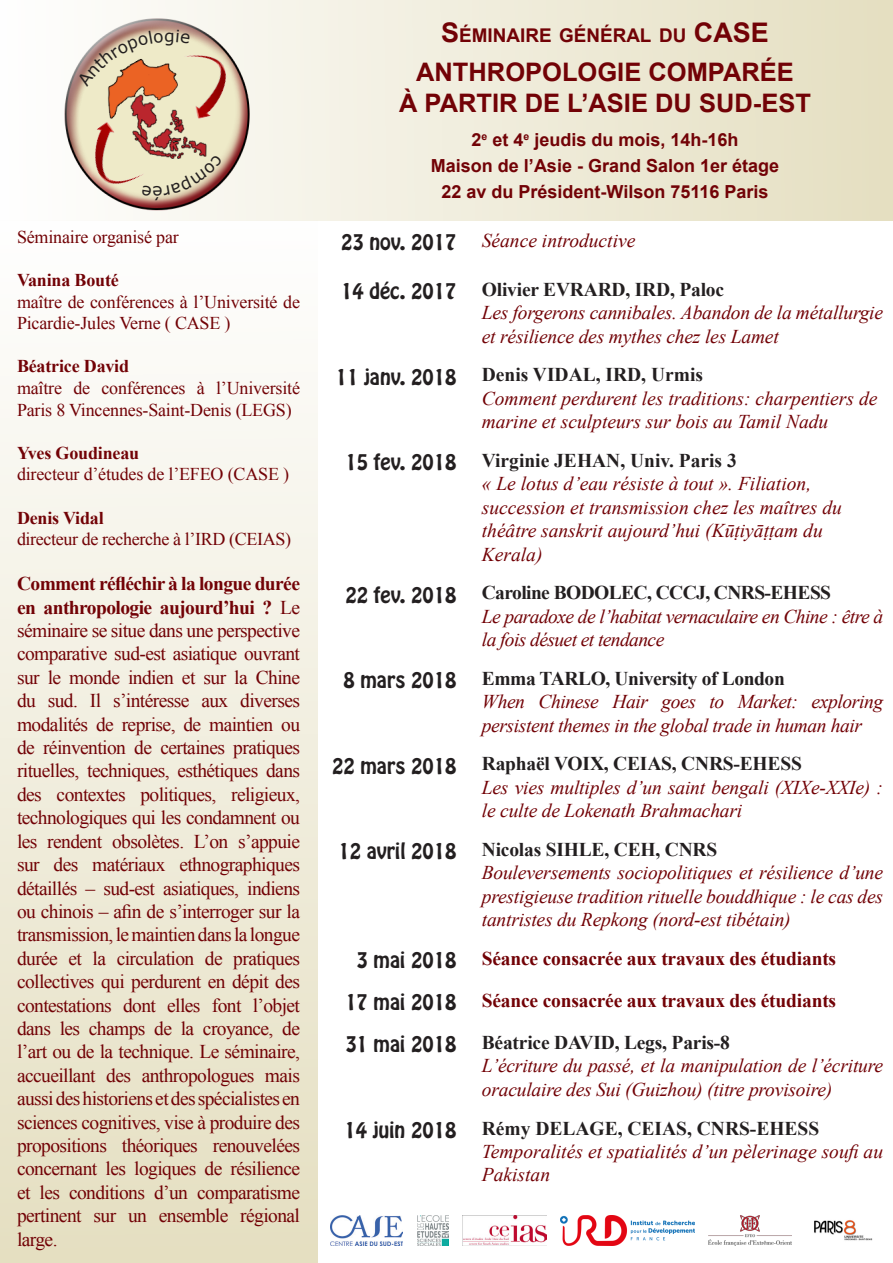
<style>
.page{position:relative;width:893px;height:1263px;background:#fff}
.page>*{position:absolute;margin:0;border:0;box-sizing:border-box;transform-origin:0 0}
.t1{font:700 25.5px/30.6px "Arial";color:#720206;text-align:center}
.t2{font:19.5px/23.4px "Times New Roman";letter-spacing:-.03em;color:#720206;text-align:justify}
.t3{font:italic 19.5px/23.4px "Times New Roman";letter-spacing:-.01em;color:#720206}
.t4{font:700 19.5px "Times New Roman";letter-spacing:-.01em;color:#231f20}
.t5{font:19.5px "Hobo Std";color:#231f20}
.t6{font:700 19.5px "Times New Roman";letter-spacing:-.01em;color:#720206}
.t7{font:italic 19.5px/23.4px "Times New Roman";letter-spacing:-.03em;color:#720206}
.t8{font:700 19.5px "Times New Roman";letter-spacing:-.03em;color:#231f20}
.t9{font:700 18.9px "Arial";color:#720206}
.t10{font:18px/21.6px "Times New Roman";letter-spacing:-.01em;color:#720206}
.t11{font:700 18px "Arial";color:#720206}
.t12{font:700 18px "Times New Roman";letter-spacing:-.01em;color:#720206}
.s1{font-weight:700}
.s2{font-size:27px}
</style>
<div class="page">
<div style="left:0;top:221px;width:317px;height:1042px;background:linear-gradient(to bottom,#fefefe,#e5dfc1)"></div>
<div style="left:0;top:0;width:893px;height:221px;background:linear-gradient(to right,#fefefe,#e5dfc1)"></div>
<div style="left:54px;top:10px;width:209px;height:211px;background:#720206;opacity:.75"></div>
<div style="left:54px;top:10px;width:190px;height:156px;background:#fff;opacity:.75"></div>
<div style="left:67px;top:48px;width:193px;height:173px;background:#be0a2f;opacity:.75"></div>
<img style="left:174px;top:38px;width:66px;height:90px">
<img style="left:68px;top:111px;width:87px;height:92px">
<img style="left:561px;top:1215px;width:133px;height:31px">
<img style="left:330px;top:1215px;width:73px;height:31px">
<img style="left:417px;top:1215px;width:31px;height:31px">
<img style="left:462px;top:1215px;width:85px;height:31px">
<img style="left:709px;top:1215px;width:82px;height:31px">
<img style="left:814px;top:1220px;width:59px;height:21px">
<svg style="left:77px;top:30px;width:113px;height:57px;background:#dfbe9e"></svg>
<svg style="left:142px;top:155px;width:80px;height:45px;background:#dccdb1"></svg>
<p class="t10" style="left:17px;top:226px;width:163px">Séminaire organisé par</p>
<p class="t12" style="left:17px;top:268px;width:103px">Vanina Bouté</p>
<p class="t10" style="left:17px;top:290px;width:285px">maître de conférences à l’Université de<br>Picardie-Jules Verne ( CASE )</p>
<p class="t12" style="left:17px;top:354px;width:114px">Béatrice David</p>
<p class="t10" style="left:17px;top:377px;width:285px">maître de conférences à l’Université<br>Paris 8 Vincennes-Saint-Denis (LEGS)</p>
<p class="t12" style="left:17px;top:440px;width:124px">Yves Goudineau</p>
<p class="t10" style="left:17px;top:463px;width:274px">directeur d’études de l’EFEO (CASE )</p>
<p class="t12" style="left:17px;top:505px;width:88px">Denis Vidal</p>
<p class="t10" style="left:17px;top:528px;width:276px">directeur de recherche à l’IRD (CEIAS)</p>
<p class="t2" style="left:17px;top:572px;width:285px"><span class="s1">Comment réfléchir à la longue durée en anthropologie aujourd’hui ?</span> Le séminaire se situe dans une perspective comparative sud-est asiatique ouvrant sur le monde indien et sur la Chine du sud. Il s’intéresse aux diverses modalités de reprise, de maintien ou de réinvention de certaines pratiques rituelles, techniques, esthétiques dans des contextes politiques, religieux, technologiques qui les condamnent ou les rendent obsolètes. L’on s’appuie sur des matériaux ethnographiques détaillés – sud-est asiatiques, indiens ou chinois – afin de s’interroger sur la transmission, le maintien dans la longue durée et la circulation de pratiques collectives qui perdurent en dépit des contestations dont elles font l’objet dans les champs de la croyance, de l’art ou de la technique. Le séminaire, accueillant des anthropologues mais aussi des historiens et des spécialistes en sciences cognitives, vise à produire des propositions théoriques renouvelées concernant les logiques de résilience et les conditions d’un comparatisme pertinent sur un ensemble régional large.</p>
<p class="t9" style="left:441px;top:23px;width:326px"><span class="s2">S</span>ÉMINAIRE GÉNÉRAL DU <span class="s2">CASE</span></p>
<p class="t1" style="left:399px;top:58px;width:413px">ANTHROPOLOGIE COMPARÉE<br>À PARTIR DE L’ASIE DU SUD-EST</p>
<p class="t11" style="left:472px;top:128px;width:268px">2<sup>e</sup> et 4<sup>e</sup> jeudis du mois, 14h-16h</p>
<p class="t11" style="left:431px;top:154px;width:350px">Maison de l’Asie - Grand Salon 1er étage</p>
<p class="t11" style="left:441px;top:180px;width:328px">22 av du Président-Wilson 75116 Paris</p>
<p class="t5" style="left:341px;top:229px;width:117px">23 nov. 2017</p>
<p class="t3" style="left:482px;top:228px;width:155px">Séance introductive</p>
<p class="t5" style="left:341px;top:278px;width:117px">14 déc. 2017</p>
<p class="t4" style="left:482px;top:276px;width:244px">Olivier EVRARD, IRD, Paloc</p>
<p class="t3" style="left:482px;top:301px;width:403px">Les forgerons cannibales. Abandon de la métallurgie et résilience des mythes chez les Lamet</p>
<p class="t5" style="left:336px;top:363px;width:122px">11 janv. 2018</p>
<p class="t4" style="left:482px;top:361px;width:223px">Denis VIDAL, IRD, Urmis</p>
<p class="t3" style="left:482px;top:386px;width:397px">Comment perdurent les traditions: charpentiers de marine et sculpteurs sur bois au Tamil Nadu</p>
<p class="t5" style="left:345px;top:449px;width:112px">15 fev. 2018</p>
<p class="t4" style="left:482px;top:447px;width:256px">Virginie JEHAN, Univ. Paris 3</p>
<p class="t3" style="left:482px;top:472px;width:361px">« Le lotus d’eau résiste à tout ». Filiation, succession et transmission chez les maîtres du théâtre sanskrit aujourd’hui (Kūṭiyāṭṭam du Kerala)</p>
<p class="t5" style="left:345px;top:581px;width:112px">22 fev. 2018</p>
<p class="t8" style="left:482px;top:579px;width:351px">Caroline BODOLEC, CCCJ, CNRS-EHESS</p>
<p class="t7" style="left:482px;top:604px;width:403px">Le paradoxe de l’habitat vernaculaire en Chine : être à la fois désuet et tendance</p>
<p class="t5" style="left:343px;top:667px;width:114px">8 mars 2018</p>
<p class="t4" style="left:482px;top:665px;width:305px">Emma TARLO, University of London</p>
<p class="t3" style="left:482px;top:689px;width:403px">When Chinese Hair goes to Market: exploring persistent themes in the global trade in human hair</p>
<p class="t5" style="left:332px;top:752px;width:126px">22 mars 2018</p>
<p class="t4" style="left:482px;top:750px;width:322px">Raphaël VOIX, CEIAS, CNRS-EHESS</p>
<p class="t3" style="left:482px;top:775px;width:403px">Les vies multiples d’un saint bengali (XIXe-XXIe) : le culte de Lokenath Brahmachari</p>
<p class="t5" style="left:338px;top:838px;width:119px">12 avril 2018</p>
<p class="t4" style="left:482px;top:836px;width:237px">Nicolas SIHLE, CEH, CNRS</p>
<p class="t3" style="left:482px;top:860px;width:403px;text-align:justify">Bouleversements sociopolitiques et résilience d’une prestigieuse tradition rituelle bouddhique : le cas des tantristes du Repkong (nord-est tibétain)</p>
<p class="t5" style="left:357px;top:947px;width:101px">3 mai 2018</p>
<p class="t6" style="left:482px;top:945px;width:356px">Séance consacrée aux travaux des étudiants</p>
<p class="t5" style="left:345px;top:989px;width:112px">17 mai 2018</p>
<p class="t6" style="left:482px;top:987px;width:356px">Séance consacrée aux travaux des étudiants</p>
<p class="t5" style="left:345px;top:1031px;width:112px">31 mai 2018</p>
<p class="t4" style="left:482px;top:1029px;width:250px">Béatrice DAVID, Legs, Paris-8</p>
<p class="t3" style="left:482px;top:1054px;width:403px">L’écriture du passé, et la manipulation de l’écriture oraculaire des Sui (Guizhou) (titre provisoire)</p>
<p class="t5" style="left:344px;top:1116px;width:113px">14 juin 2018</p>
<p class="t4" style="left:482px;top:1114px;width:339px">Rémy DELAGE, CEIAS, CNRS-EHESS</p>
<p class="t3" style="left:482px;top:1139px;width:403px">Temporalités et spatialités d’un pèlerinage soufi au<br>Pakistan</p>
</div>
